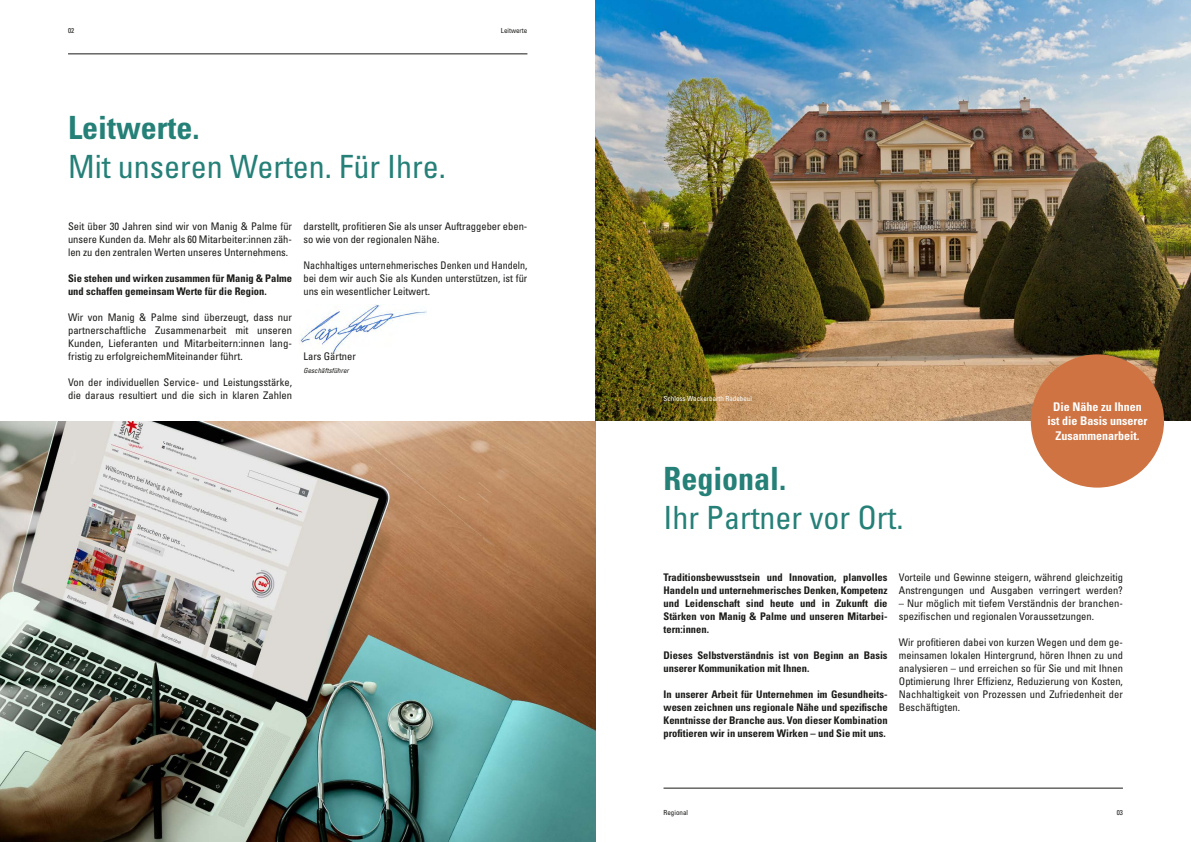
<style>
.page{position:relative;width:1191px;height:842px;background:#fff}
.page>*{position:absolute;margin:0;border:0;box-sizing:border-box;transform-origin:0 0}
.t1{font:condensed 32px "Univers LT Std";color:#258078}
.t2{font:700 condensed 32px "Univers LT Std";color:#258078}
.t3{font:700 condensed 12px/14.4px "Univers LT Std";color:#fff;text-align:center}
.t4{font:condensed 10.5px/13px "Univers LT Std";color:#1a1a18}
.t5{font:700 condensed 10.5px/13px "Univers LT Std";color:#1a1a18;text-align:justify}
.t6{font:condensed 10.5px/13px "Univers LT Std";color:#1a1a18;text-align:justify;scale:.96 1}
.t7{font:condensed 7px "Univers LT Std";color:#fff}
.t8{font:condensed 7px "Univers LT Std";color:#1a1a18}
.t9{font:italic condensed 7px "Univers LT Std";color:#1a1a18}
</style>
<div class="page">
<hr style="left:663px;top:788px;width:460px;height:1px;background:#1a1a18">
<hr style="left:68px;top:54px;width:459px;height:1px;background:#1a1a18">
<img style="left:595px;top:0;width:596px;height:421px">
<img style="left:0;top:421px;width:595px;height:421px">
<div style="left:1030px;top:354px;width:134px;height:134px;background:#cf7342;border-radius:50%"></div>
<img style="left:300px;top:304px;width:126px;height:49px">
<p class="t8" style="left:68px;top:26px;width:8px">02</p>
<p class="t8" style="left:501px;top:26px;width:28px">Leitwerte</p>
<h1 class="t2" style="left:68px;top:108px;width:133px">Leitwerte.</h1>
<h1 class="t1" style="left:68px;top:147px;width:379px">Mit unseren Werten. Für Ihre.</h1>
<p class="t4" style="left:68px;top:220px;width:225px;text-align:justify">Seit über 30 Jahren sind wir von Manig &amp; Palme für unsere Kunden da. Mehr als 60 Mitarbeiter:innen zäh&shy;len zu den zentralen Werten unseres Unternehmens.</p>
<p class="t5" style="left:68px;top:272px;width:225px">Sie stehen und wirken zusammen für Manig &amp; Palme und schaffen gemeinsam Werte für die Region.</p>
<p class="t4" style="left:68px;top:311px;width:225px;text-align:justify">Wir von Manig &amp; Palme sind überzeugt, dass nur partnerschaftliche Zusammenarbeit mit unseren Kunden, Lieferanten und Mitarbeitern:innen lang&shy;fristig zu erfolgreichemMiteinander führt.</p>
<p class="t4" style="left:68px;top:376px;width:225px">Von der individuellen Service- und Leistungsstärke, die daraus resultiert und die sich in klaren Zahlen</p>
<p class="t4" style="left:303px;top:220px;width:225px">darstellt, profitieren Sie als unser Auftraggeber eben&shy;so wie von der regionalen Nähe.</p>
<p class="t6" style="left:303px;top:259px;width:235px">Nachhaltiges unternehmerisches Denken und Handeln, bei dem wir auch Sie als Kunden unterstützen, ist für uns ein wesentlicher Leitwert.</p>
<p class="t4" style="left:303px;top:350px;width:54px">Lars Gärtner</p>
<p class="t9" style="left:303px;top:366px;width:47px">Geschäftsführer</p>
<p class="t7" style="left:663px;top:394px;width:90px">Schloss Wackerbarth Radebeul</p>
<h1 class="t2" style="left:663px;top:459px;width:124px">Regional.</h1>
<h1 class="t1" style="left:663px;top:498px;width:241px">Ihr Partner vor Ort.</h1>
<p class="t3" style="left:1047px;top:399px;width:101px">Die Nähe zu Ihnen ist die Basis unserer<br>Zusammenarbeit.</p>
<p class="t5" style="left:663px;top:571px;width:225px">Traditionsbewusstsein und Innovation, planvolles Handeln und unternehmerisches Denken, Kompetenz und Leidenschaft sind heute und in Zukunft die Stärken von Manig &amp; Palme und unseren Mitarbei&shy;tern:innen.</p>
<p class="t5" style="left:663px;top:649px;width:225px">Dieses Selbstverständnis ist von Beginn an Basis unserer Kommunikation mit Ihnen.</p>
<p class="t5" style="left:663px;top:688px;width:225px">In unserer Arbeit für Unternehmen im Gesundheits&shy;wesen zeichnen uns regionale Nähe und spezifische Kenntnisse der Branche aus. Von dieser Kombination profitieren wir in unserem Wirken – und Sie mit uns.</p>
<p class="t4" style="left:899px;top:571px;width:225px">Vorteile und Gewinne steigern, während gleichzeitig<br>Anstrengungen und Ausgaben verringert werden?</p>
<p class="t4" style="left:899px;top:597px;width:225px">– Nur möglich mit tiefem Verständnis der branchen&shy;spezifischen und regionalen Voraussetzungen.</p>
<p class="t4" style="left:899px;top:636px;width:225px;text-align:justify">Wir profitieren dabei von kurzen Wegen und dem ge&shy;meinsamen lokalen Hintergrund, hören Ihnen zu und analysieren – und erreichen so für Sie und mit Ihnen Optimierung Ihrer Effizienz, Reduzierung von Kosten, Nachhaltigkeit von Prozessen und Zufriedenheit der Beschäftigten.</p>
<p class="t8" style="left:663px;top:808px;width:26px">Regional</p>
<p class="t8" style="left:1116px;top:808px;width:8px">03</p>
</div>
